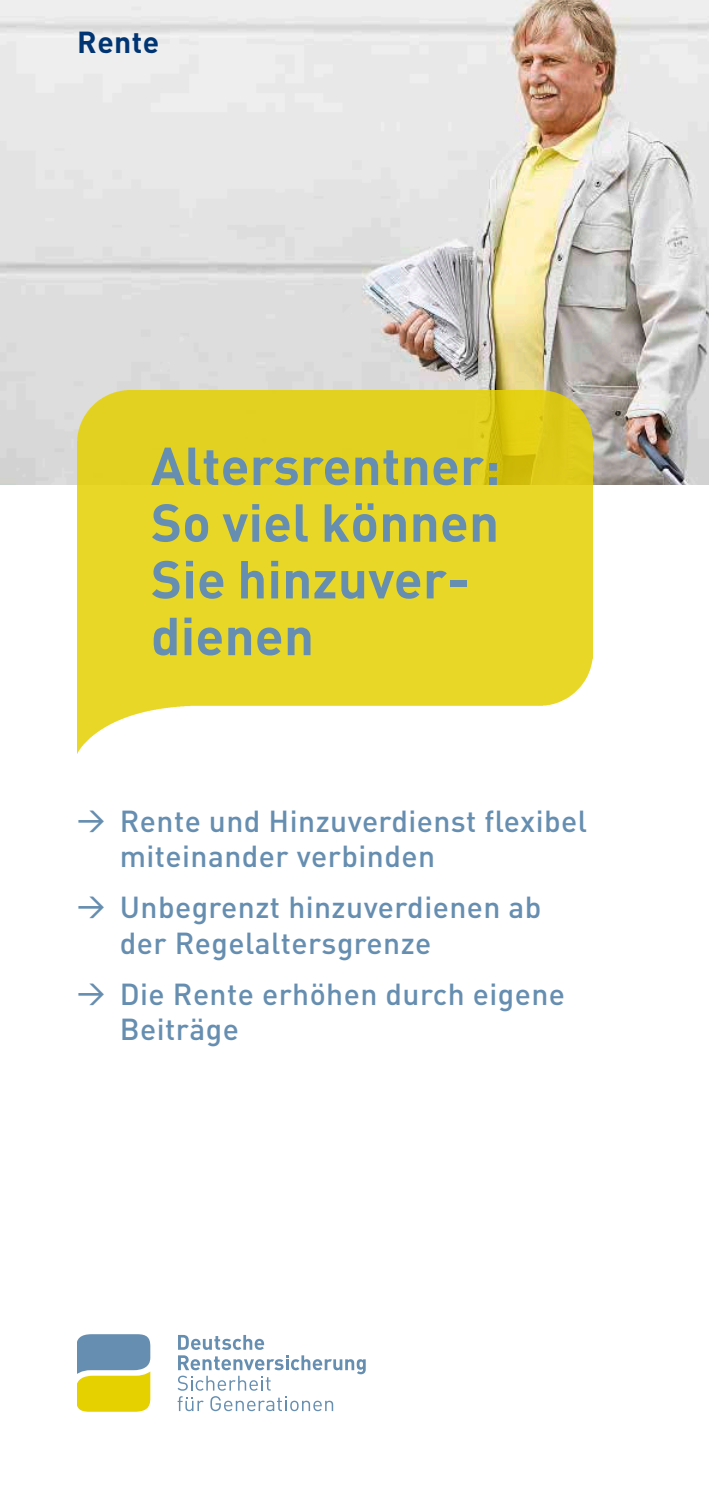
<style>
.page{position:relative;width:709px;height:1489px;background:#fff}
.page>*{position:absolute;margin:0;border:0;box-sizing:border-box;transform-origin:0 0}
.t1{font:700 52.5px/56.8px "DIN";letter-spacing:.005em;color:#668eb0}
.t2{font:500 30px/35.5px "DIN";letter-spacing:.015em;color:#668eb0}
.t3{font:700 30px "DIN";letter-spacing:.015em;color:#003472}
.s1{font-family:"DIN Medium Alternate";font-weight:400;font-size:27.5px}
</style>
<div class="page">
<img style="left:0;top:0;width:709px;height:485px">
<img style="left:77px;top:390px;width:515px;height:363px">
<svg style="left:77px;top:1334px;width:73px;height:77px"></svg>
<svg style="left:178px;top:1335px;width:86px;height:14px"></svg>
<svg style="left:177px;top:1355px;width:189px;height:55px"></svg>
<p class="t3" style="left:77px;top:23px;width:83px">Rente</p>
<h1 class="t1" style="left:151px;top:435px;width:351px">Altersrentner:<br>So viel können<br>Sie hinzuver&shy;dienen</h1>
<p class="t2" style="left:120px;top:802px;width:469px;text-indent:-43px"><span class="s1">&gt;</span> Rente und Hinzuverdienst flexibel miteinander verbinden</p>
<p class="t2" style="left:120px;top:888px;width:423px;text-indent:-43px"><span class="s1">&gt;</span> Unbegrenzt hinzuverdienen ab der Regelaltersgrenze</p>
<p class="t2" style="left:120px;top:975px;width:447px;text-indent:-43px"><span class="s1">&gt;</span> Die Rente erhöhen durch eigene<br>Beiträge</p>
</div>
